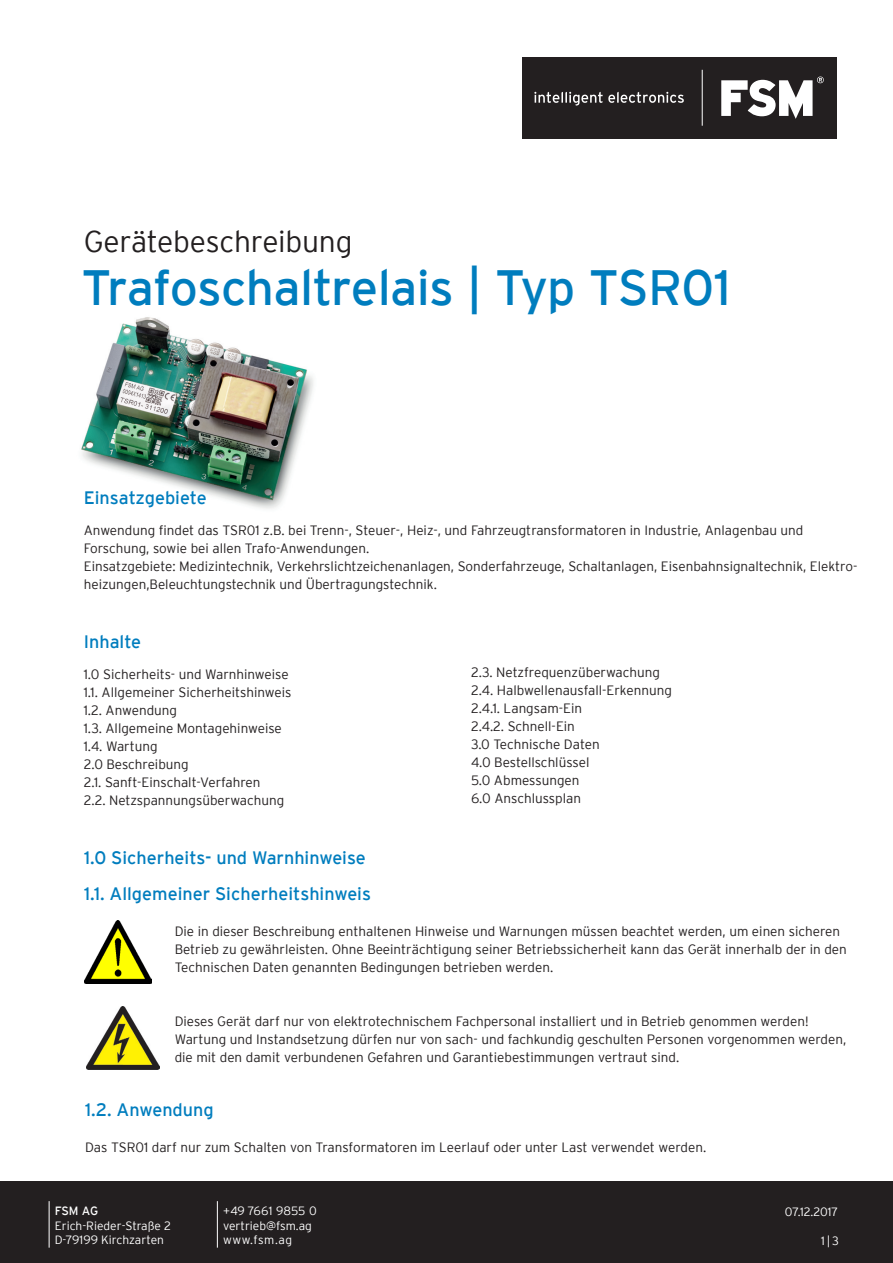
<style>
.page{position:relative;width:893px;height:1263px;background:#fff}
.page>*{position:absolute;margin:0;border:0;box-sizing:border-box;transform-origin:0 0}
.t1{font:49.5px "Interstate";letter-spacing:-.015em;color:#007dbe}
.t2{font:300 30px "Interstate";letter-spacing:-.01em;color:#231f20}
.t3{font:18px/36px "Interstate";color:#007dbe}
.t4{font:300 13.5px/18px "Interstate";color:#231f20}
.t5{font:300 12px/14.4px "Interstate";color:#fff}
.t6{font:12px "Interstate";color:#fff}
</style>
<div class="page">
<div style="left:0;top:1181px;width:893px;height:82px;background:#231f20"></div>
<hr style="left:217px;top:1201px;width:1px;height:46px;background:#fff">
<hr style="left:49px;top:1201px;width:1px;height:46px;background:#fff">
<img style="left:81px;top:317px;width:232px;height:192px">
<div style="left:522px;top:57px;width:314px;height:81px;background:#231f20"></div>
<hr style="left:702px;top:70px;width:1px;height:56px;background:#fff">
<svg style="left:721px;top:77px;width:103px;height:42px"></svg>
<svg style="left:534px;top:92px;width:150px;height:14px"></svg>
<img style="left:87px;top:1006px;width:72px;height:63px">
<img style="left:84px;top:920px;width:67px;height:63px">
<h2 class="t2" style="left:84px;top:225px;width:270px">Gerätebeschreibung</h2>
<h1 class="t1" style="left:82px;top:260px;width:651px">Trafoschaltrelais | Typ TSR01</h1>
<h3 class="t3" style="left:84px;top:480px;width:124px">Einsatzgebiete</h3>
<p class="t4" style="left:84px;top:521px;width:775px">Anwendung findet das TSR01 z.B. bei Trenn-, Steuer-, Heiz-, und Fahrzeugtransformatoren in Industrie, Anlagenbau und Forschung, sowie bei allen Trafo-Anwendungen.<br>Einsatzgebiete: Medizintechnik, Verkehrslichtzeichenanlagen, Sonderfahrzeuge, Schaltanlagen, Eisenbahnsignaltechnik, Elektro&shy;heizungen,Beleuchtungstechnik und Übertragungstechnik.</p>
<h3 class="t3" style="left:84px;top:624px;width:59px">Inhalte</h3>
<p class="t4" style="left:84px;top:665px;width:209px">1.0 Sicherheits- und Warnhinweise<br>1.1. Allgemeiner Sicherheitshinweis<br>1.2. Anwendung<br>1.3. Allgemeine Montagehinweise<br>1.4. Wartung<br>2.0 Beschreibung<br>2.1. Sanft-Einschalt-Verfahren<br>2.2. Netzspannungsüberwachung</p>
<p class="t4" style="left:471px;top:663px;width:202px">2.3. Netzfrequenzüberwachung<br>2.4. Halbwellenausfall-Erkennung<br>2.4.1. Langsam-Ein<br>2.4.2. Schnell-Ein<br>3.0 Technische Daten<br>4.0 Bestellschlüssel<br>5.0 Abmessungen<br>6.0 Anschlussplan</p>
<h3 class="t3" style="left:84px;top:840px;width:288px">1.0 Sicherheits- und Warnhinweise<br>1.1. Allgemeiner Sicherheitshinweis</h3>
<p class="t4" style="left:175px;top:922px;width:674px">Die in dieser Beschreibung enthaltenen Hinweise und Warnungen müssen beachtet werden, um einen sicheren<br>Betrieb zu gewährleisten. Ohne Beeinträchtigung seiner Betriebssicherheit kann das Gerät innerhalb der in den<br>Technischen Daten genannten Bedingungen betrieben werden.</p>
<p class="t4" style="left:175px;top:1012px;width:673px">Dieses Gerät darf nur von elektrotechnischem Fachpersonal installiert und in Betrieb genommen werden!<br>Wartung und Instandsetzung dürfen nur von sach- und fachkundig geschulten Personen vorgenommen werden, die mit den damit verbundenen Gefahren und Garantiebestimmungen vertraut sind.</p>
<h3 class="t3" style="left:85px;top:1092px;width:130px">1.2. Anwendung</h3>
<p class="t4" style="left:85px;top:1138px;width:623px">Das TSR01 darf nur zum Schalten von Transformatoren im Leerlauf oder unter Last verwendet werden.</p>
<p class="t6" style="left:55px;top:1204px;width:45px">FSM AG</p>
<p class="t5" style="left:55px;top:1218px;width:118px">Erich-Rieder-Straße 2<br>D-79199 Kirchzarten</p>
<p class="t5" style="left:223px;top:1203px;width:95px">+49 7661 9855 0 vertrieb@fsm.ag www.fsm.ag</p>
<p class="t5" style="left:785px;top:1204px;width:55px">07.12.2017</p>
<p class="t5" style="left:821px;top:1233px;width:19px">1 | 3</p>
</div>
